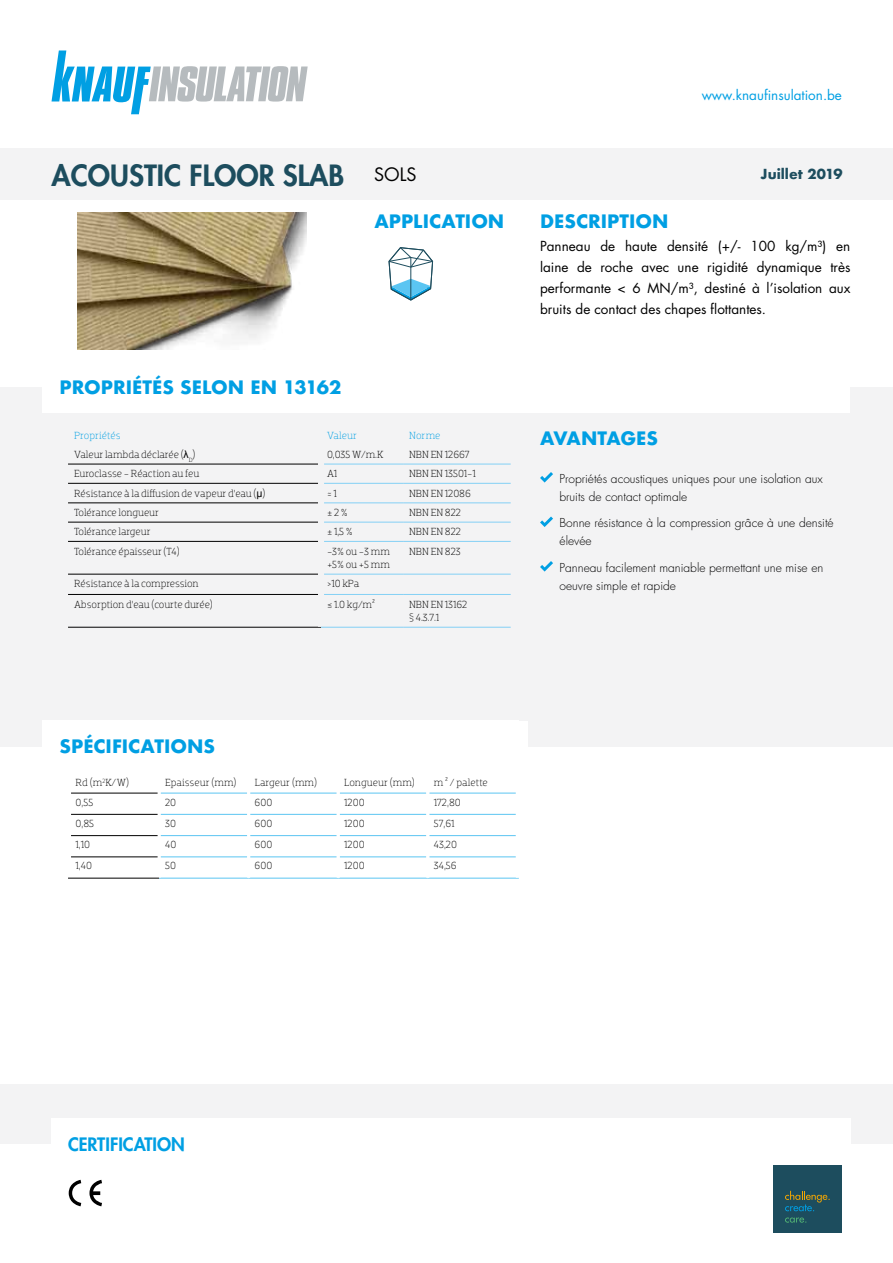
<style>
.page{position:relative;width:893px;height:1263px;background:#fff}
.page>*{position:absolute;margin:0;border:0;box-sizing:border-box;transform-origin:0 0}
.t1{font:800 28.5px "Futura";color:#1d4d5e}
.t2{font:700 18px "Futura";color:#009fe3}
.t3{font:800 18px "Futura";color:#009fe3}
.t4{font:13.5px/21px "Futura";color:#000;text-align:justify}
.t5{font:13.5px "Futura";color:#009fe3}
.t6{font:700 13.5px "Futura";color:#1d4d5e}
.t7{font:300 12px/18px "Futura";color:#000}
.t8{font:300 10.5px/13.5px "Dobra Slab";letter-spacing:-.01em;color:#000}
.t9{font:300 10.5px "Dobra Slab";color:#009fe3}
.s1{font-family:"Arial";font-weight:400}
</style>
<div class="page">
<div style="left:528px;top:387px;width:365px;height:359px;background:#f3f3f4"></div>
<div style="left:0;top:1084px;width:893px;height:60px;background:#f3f3f4"></div>
<div style="left:0;top:149px;width:893px;height:51px;background:#f3f3f4"></div>
<div style="left:0;top:387px;width:528px;height:359px;background:#f3f3f4"></div>
<div style="left:43px;top:361px;width:807px;height:51px;background:#fff"></div>
<div style="left:43px;top:721px;width:485px;height:154px;background:#fff"></div>
<div style="left:51px;top:1118px;width:799px;height:51px;background:#fff"></div>
<div style="left:774px;top:1165px;width:68px;height:68px;background:#1d4d5e"></div>
<svg style="left:785px;top:1191px;width:45px;height:20px"></svg>
<svg style="left:785px;top:1217px;width:21px;height:6px"></svg>
<img style="left:77px;top:213px;width:229px;height:137px">
<hr style="left:161px;top:814px;width:86px;height:1px;background:#5bc5f2">
<hr style="left:250px;top:814px;width:87px;height:1px;background:#5bc5f2">
<hr style="left:340px;top:814px;width:86px;height:1px;background:#5bc5f2">
<hr style="left:429px;top:814px;width:87px;height:1px;background:#5bc5f2">
<hr style="left:161px;top:835px;width:86px;height:1px;background:#5bc5f2">
<hr style="left:250px;top:835px;width:87px;height:1px;background:#5bc5f2">
<hr style="left:340px;top:835px;width:86px;height:1px;background:#5bc5f2">
<hr style="left:429px;top:835px;width:87px;height:1px;background:#5bc5f2">
<hr style="left:161px;top:856px;width:86px;height:1px;background:#5bc5f2">
<hr style="left:250px;top:856px;width:87px;height:1px;background:#5bc5f2">
<hr style="left:340px;top:856px;width:86px;height:1px;background:#5bc5f2">
<hr style="left:429px;top:856px;width:87px;height:1px;background:#5bc5f2">
<hr style="left:159px;top:878px;width:90px;height:1px;background:#5bc5f2">
<hr style="left:249px;top:878px;width:89px;height:1px;background:#5bc5f2">
<hr style="left:338px;top:878px;width:90px;height:1px;background:#5bc5f2">
<hr style="left:428px;top:878px;width:91px;height:1px;background:#5bc5f2">
<hr style="left:161px;top:793px;width:86px;height:1px;background:#5bc5f2">
<hr style="left:250px;top:793px;width:87px;height:1px;background:#5bc5f2">
<hr style="left:340px;top:793px;width:86px;height:1px;background:#5bc5f2">
<hr style="left:429px;top:793px;width:87px;height:1px;background:#5bc5f2">
<hr style="left:71px;top:814px;width:87px;height:1px;background:#000">
<hr style="left:71px;top:835px;width:87px;height:1px;background:#000">
<hr style="left:71px;top:856px;width:87px;height:1px;background:#000">
<hr style="left:68px;top:878px;width:91px;height:1px;background:#000">
<hr style="left:71px;top:793px;width:87px;height:1px;background:#000">
<svg style="left:388px;top:247px;width:45px;height:54px"></svg>
<svg style="left:69px;top:1180px;width:12px;height:26px"></svg>
<svg style="left:89px;top:1180px;width:13px;height:26px"></svg>
<svg style="left:52px;top:50px;width:256px;height:64px"></svg>
<svg style="left:540px;top:472px;width:13px;height:10px"></svg>
<svg style="left:540px;top:516px;width:13px;height:11px"></svg>
<svg style="left:540px;top:561px;width:13px;height:11px"></svg>
<hr style="left:68px;top:464px;width:250px;height:1px;background:#000">
<hr style="left:68px;top:483px;width:250px;height:1px;background:#000">
<hr style="left:68px;top:502px;width:250px;height:1px;background:#000">
<hr style="left:68px;top:522px;width:250px;height:1px;background:#000">
<hr style="left:68px;top:541px;width:250px;height:1px;background:#000">
<hr style="left:68px;top:574px;width:250px;height:1px;background:#000">
<hr style="left:68px;top:594px;width:250px;height:1px;background:#000">
<hr style="left:68px;top:627px;width:253px;height:1px;background:#000">
<hr style="left:324px;top:464px;width:79px;height:1px;background:#83d0f5">
<hr style="left:403px;top:464px;width:108px;height:1px;background:#83d0f5">
<hr style="left:324px;top:483px;width:79px;height:1px;background:#83d0f5">
<hr style="left:403px;top:483px;width:108px;height:1px;background:#83d0f5">
<hr style="left:324px;top:502px;width:79px;height:1px;background:#83d0f5">
<hr style="left:403px;top:502px;width:108px;height:1px;background:#83d0f5">
<hr style="left:324px;top:522px;width:79px;height:1px;background:#83d0f5">
<hr style="left:403px;top:522px;width:108px;height:1px;background:#83d0f5">
<hr style="left:324px;top:541px;width:79px;height:1px;background:#83d0f5">
<hr style="left:403px;top:541px;width:108px;height:1px;background:#83d0f5">
<hr style="left:324px;top:574px;width:79px;height:1px;background:#83d0f5">
<hr style="left:403px;top:574px;width:108px;height:1px;background:#83d0f5">
<hr style="left:324px;top:594px;width:79px;height:1px;background:#83d0f5">
<hr style="left:403px;top:594px;width:108px;height:1px;background:#83d0f5">
<hr style="left:321px;top:627px;width:82px;height:1px;background:#83d0f5">
<hr style="left:403px;top:627px;width:108px;height:1px;background:#83d0f5">
<p class="t5" style="left:702px;top:86px;width:142px">www.knaufinsulation.be</p>
<h1 class="t1" style="left:52px;top:156px;width:367px">ACOUSTIC FLOOR SLAB <sup>SOLS</sup></h1>
<p class="t6" style="left:760px;top:165px;width:84px">Juillet 2019</p>
<h2 class="t2" style="left:374px;top:208px;width:131px">APPLICATION</h2>
<h2 class="t2" style="left:540px;top:208px;width:130px">DESCRIPTION</h2>
<p class="t4" style="left:540px;top:235px;width:312px">Panneau de haute densité (+/- 100 kg/m³) en laine de roche avec une rigidité dynamique très performante &lt; 6 MN/m³, destiné à l’isolation aux bruits de contact des chapes flottantes.</p>
<h2 class="t2" style="left:60px;top:374px;width:283px">PROPRIÉTÉS SELON EN 13162</h2>
<p class="t9" style="left:74px;top:429px;width:48px">Propriétés</p>
<p class="t9" style="left:327px;top:429px;width:31px">Valeur</p>
<p class="t9" style="left:409px;top:429px;width:33px">Norme</p>
<p class="t8" style="left:74px;top:448px;width:123px">Valeur lambda déclarée (<span class="s1">λ</span><sub>D</sub>)</p>
<p class="t8" style="left:327px;top:447px;width:58px">0,035 W/m.K</p>
<p class="t8" style="left:409px;top:447px;width:62px">NBN EN 12667</p>
<p class="t8" style="left:74px;top:467px;width:127px">Euroclasse - Réaction au feu</p>
<p class="t8" style="left:327px;top:467px;width:12px">A1</p>
<p class="t8" style="left:409px;top:467px;width:68px">NBN EN 13501-1</p>
<p class="t8" style="left:74px;top:487px;width:193px">Résistance à la diffusion de vapeur d’eau (<span class="s1">μ</span>)</p>
<p class="t8" style="left:327px;top:486px;width:11px">≈ 1</p>
<p class="t8" style="left:409px;top:486px;width:63px">NBN EN 12086</p>
<p class="t8" style="left:74px;top:506px;width:87px">Tolérance longueur</p>
<p class="t8" style="left:327px;top:506px;width:22px">± 2 %</p>
<p class="t8" style="left:409px;top:506px;width:53px">NBN EN 822</p>
<p class="t8" style="left:74px;top:525px;width:78px">Tolérance largeur</p>
<p class="t8" style="left:327px;top:525px;width:27px">± 1,5 %</p>
<p class="t8" style="left:409px;top:525px;width:53px">NBN EN 822</p>
<p class="t8" style="left:74px;top:544px;width:107px">Tolérance épaisseur (T4)</p>
<p class="t8" style="left:327px;top:544px;width:64px">-3% ou -3 mm +5% ou +5 mm</p>
<p class="t8" style="left:409px;top:544px;width:53px">NBN EN 823</p>
<p class="t8" style="left:74px;top:577px;width:126px">Résistance à la compression</p>
<p class="t8" style="left:327px;top:577px;width:34px">&gt;10 kPa</p>
<p class="t8" style="left:74px;top:597px;width:140px">Absorption d’eau (courte durée)</p>
<p class="t8" style="left:327px;top:597px;width:49px">≤ 1.0 kg/m²</p>
<p class="t8" style="left:409px;top:597px;width:60px">NBN EN 13162 § 4.3.7.1</p>
<h2 class="t2" style="left:540px;top:425px;width:120px">AVANTAGES</h2>
<p class="t7" style="left:559px;top:469px;width:265px">Propriétés acoustiques uniques pour une isolation aux bruits de contact optimale</p>
<p class="t7" style="left:559px;top:514px;width:276px">Bonne résistance à la compression grâce à une densité élevée</p>
<p class="t7" style="left:559px;top:558px;width:265px">Panneau facilement maniable permettant une mise en oeuvre simple et rapide</p>
<h2 class="t2" style="left:60px;top:733px;width:157px">SPÉCIFICATIONS</h2>
<p class="t8" style="left:76px;top:776px;width:55px">Rd (m<sup>2</sup>K/W)</p>
<p class="t8" style="left:165px;top:776px;width:73px">Epaisseur (mm)</p>
<p class="t8" style="left:255px;top:776px;width:64px">Largeur (mm)</p>
<p class="t8" style="left:344px;top:776px;width:72px">Longueur (mm)</p>
<p class="t8" style="left:434px;top:776px;width:56px">m ² / palette</p>
<p class="t8" style="left:76px;top:795px;width:19px">0,55</p>
<p class="t8" style="left:165px;top:795px;width:13px">20</p>
<p class="t8" style="left:255px;top:795px;width:19px">600</p>
<p class="t8" style="left:344px;top:795px;width:22px">1200</p>
<p class="t8" style="left:434px;top:795px;width:29px">172,80</p>
<p class="t8" style="left:76px;top:816px;width:20px">0,85</p>
<p class="t8" style="left:165px;top:816px;width:12px">30</p>
<p class="t8" style="left:255px;top:816px;width:19px">600</p>
<p class="t8" style="left:344px;top:816px;width:22px">1200</p>
<p class="t8" style="left:434px;top:816px;width:22px">57,61</p>
<p class="t8" style="left:76px;top:838px;width:16px">1,10</p>
<p class="t8" style="left:165px;top:838px;width:13px">40</p>
<p class="t8" style="left:255px;top:838px;width:19px">600</p>
<p class="t8" style="left:344px;top:838px;width:22px">1200</p>
<p class="t8" style="left:434px;top:838px;width:25px">43,20</p>
<p class="t8" style="left:75px;top:859px;width:18px">1,40</p>
<p class="t8" style="left:165px;top:859px;width:12px">50</p>
<p class="t8" style="left:255px;top:859px;width:19px">600</p>
<p class="t8" style="left:344px;top:859px;width:22px">1200</p>
<p class="t8" style="left:434px;top:859px;width:25px">34,56</p>
<h2 class="t3" style="left:68px;top:1132px;width:118px">CERTIFICATION</h2>
</div>
